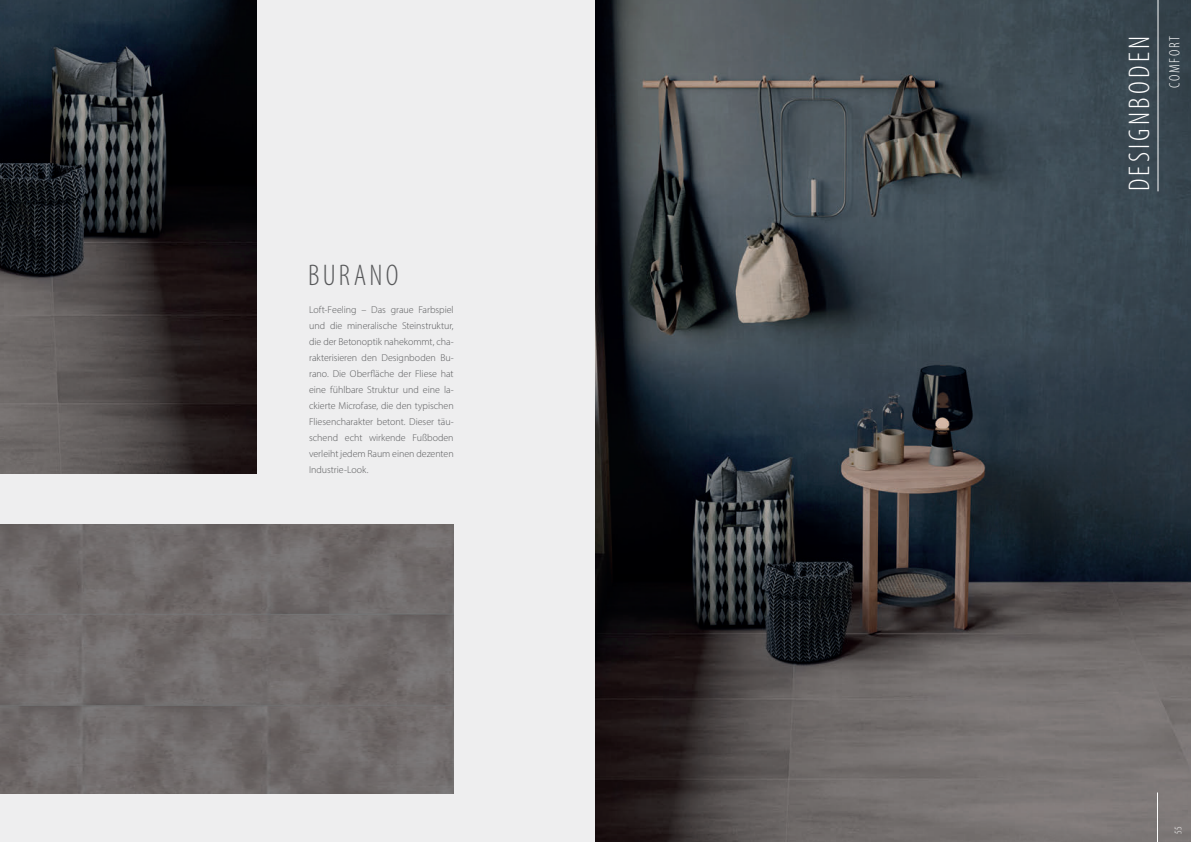
<style>
.page{position:relative;width:1191px;height:842px;background:#eeeeef}
.page>*{position:absolute;margin:0;border:0;box-sizing:border-box;transform-origin:0 0}
.t1{font:300 condensed 30px "Myriad Pro";letter-spacing:.105em;color:#fff}
.t2{font:300 condensed 30px "Myriad Pro";letter-spacing:.11em;color:#57585a}
.t3{font:300 condensed 15px "Myriad Pro";letter-spacing:.11em;color:#fff}
.t4{font:300 10px/16px "Myriad Pro";letter-spacing:-.005em;color:#57585a;text-align:justify}
.t5{font:300 condensed 10px "Myriad Pro";color:#fff}
</style>
<div class="page">
<img style="left:0;top:0;width:256px;height:473px">
<img style="left:0;top:524px;width:454px;height:270px">
<img style="left:595px;top:0;width:596px;height:842px">
<hr style="left:1157px;top:792px;width:1px;height:50px;background:#fff">
<hr style="left:1157px;top:0;width:1px;height:191px;background:#fff">
<h1 class="t2" style="left:308px;top:257px;width:92px">BURANO</h1>
<p class="t4" style="left:309px;top:302px;width:146px">Loft-Feeling – Das graue Farbspiel und die mineralische Steinstruktur, die der Betonoptik nahekommt, cha&shy;rakterisieren den Designboden Bu&shy;rano. Die Oberfläche der Fliese hat eine fühlbare Struktur und eine la&shy;ckierte Microfase, die den typischen Fliesencharakter betont. Dieser täu&shy;schend echt wirkende Fußboden verleiht jedem Raum einen dezenten Industrie-Look.</p>
<h1 class="t1" style="left:1121px;top:191px;width:156px;rotate:-90deg">DESIGNBODEN</h1>
<h2 class="t3" style="left:1165px;top:88px;width:53px;rotate:-90deg">COMFORT</h2>
<p class="t5" style="left:1172px;top:833px;width:9px;rotate:-90deg">55</p>
</div>
